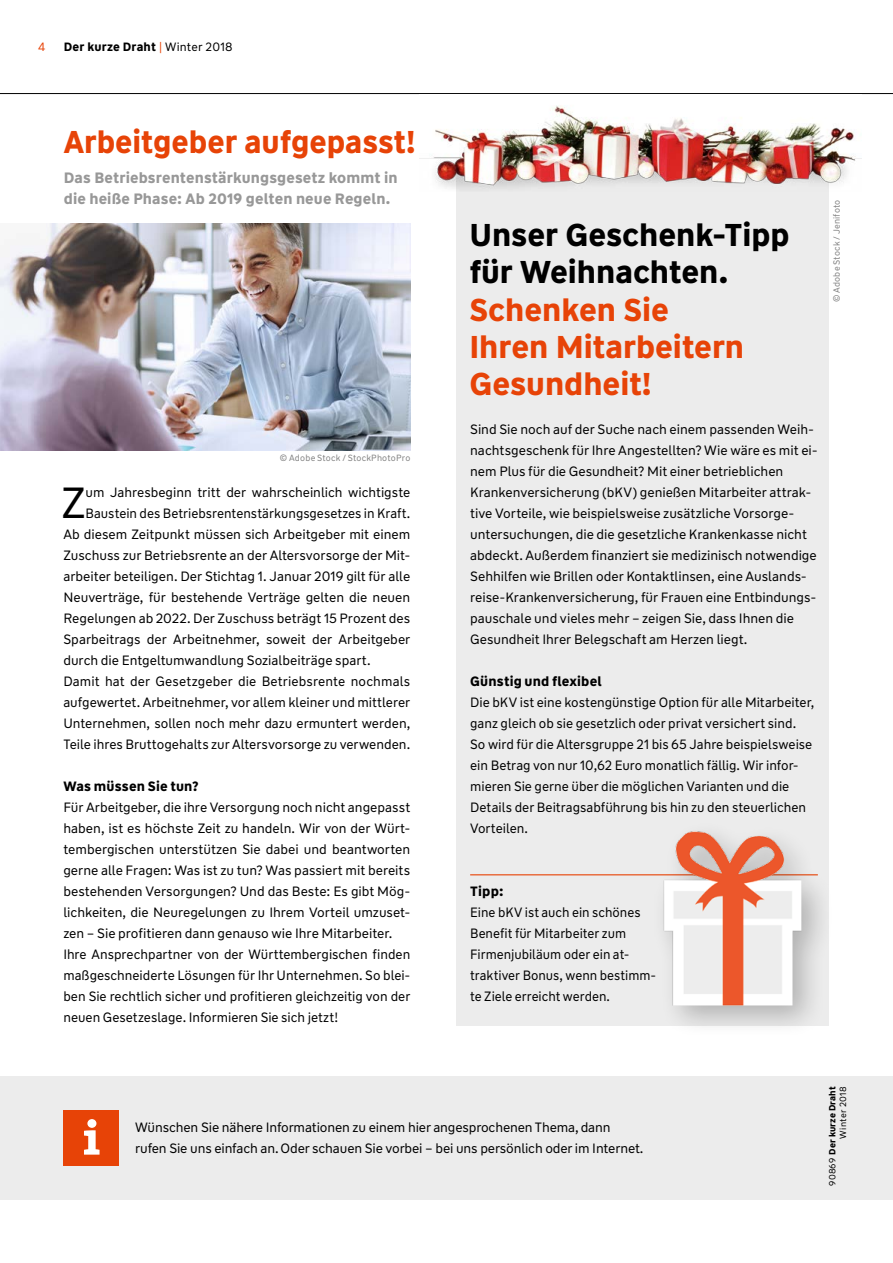
<style>
.page{position:relative;width:893px;height:1263px;background:#fff}
.page>*{position:absolute;margin:0;border:0;box-sizing:border-box;transform-origin:0 0}
.t1{font:43.5px "WW Type";color:#000}
.t2{font:700 31.5px/37.5px "WW Type";color:#e74307}
.t3{font:700 31.5px/37.5px "WW Type";color:#000}
.t4{font:700 15px/21px "WW Type";letter-spacing:.01em;color:#989898}
.t5{font:13.5px/21px "WW Type";color:#000}
.t6{font:13.5px/21px "WW Type";color:#000;scale:.96 1}
.t7{font:700 13.5px "WW Type";letter-spacing:.015em;color:#000}
.t8{font:700 12px "WW Type";letter-spacing:.02em;color:#000}
.t9{font:12px "WW Type";color:#e74307}
.t10{font:9px "WW Type";letter-spacing:.025em;color:#818181}
.t11{font:9px/10.5px "WW Type";letter-spacing:.035em;color:#000;text-align:right}
.s1{font-weight:400;color:#e74307}
.s2{font-weight:400}
.s3{font-weight:700}
</style>
<div class="page">
<hr style="left:0;top:93px;width:893px;height:1px;background:#000">
<div style="left:0;top:1076px;width:893px;height:123px;background:#ececec"></div>
<div style="left:64px;top:1110px;width:55px;height:55px;background:#e74307"></div>
<svg style="left:84px;top:1119px;width:16px;height:35px"></svg>
<div style="left:457px;top:166px;width:372px;height:859px;background:#ececec"></div>
<hr style="left:470px;top:874px;width:348px;height:1px;background:#e74307">
<img style="left:0;top:223px;width:410px;height:227px">
<img style="left:419px;top:105px;width:442px;height:86px">
<div style="left:651px;top:819px;width:184px;height:219px;background:#000;opacity:.25"></div>
<img style="left:640px;top:825px;width:186px;height:186px">
<p class="t9" style="left:38px;top:39px;width:9px">4</p>
<p class="t8" style="left:64px;top:39px;width:170px">Der kurze Draht <span class="s1">|</span> <span class="s2">Winter 2018</span></p>
<h2 class="t2" style="left:64px;top:124px;width:353px">Arbeitgeber aufgepasst!</h2>
<p class="t4" style="left:64px;top:167px;width:335px">Das Betriebsrentenstärkungsgesetz kommt in die heiße Phase: Ab 2019 gelten neue Regeln.</p>
<p class="t10" style="left:280px;top:452px;width:132px">© Adobe Stock / StockPhotoPro</p>
<h1 class="t1" style="left:62px;top:476px;width:26px">Z</h1>
<p class="t5" style="left:85px;top:482px;width:326px">um Jahresbeginn tritt der wahrscheinlich wichtigste</p>
<p class="t5" style="left:85px;top:503px;width:326px">Baustein des Betriebsrentenstärkungsgesetzes in Kraft.</p>
<p class="t5" style="left:63px;top:524px;width:348px">Ab diesem Zeitpunkt müssen sich Arbeitgeber mit einem</p>
<p class="t5" style="left:63px;top:545px;width:348px">Zuschuss zur Betriebsrente an der Altersvorsorge der Mit-</p>
<p class="t5" style="left:63px;top:566px;width:348px">arbeiter beteiligen. Der Stichtag 1. Januar 2019 gilt für alle</p>
<p class="t5" style="left:63px;top:587px;width:348px">Neuverträge, für bestehende Verträge gelten die neuen</p>
<p class="t5" style="left:63px;top:608px;width:348px">Regelungen ab 2022. Der Zuschuss beträgt 15 Prozent des</p>
<p class="t5" style="left:63px;top:629px;width:348px">Sparbeitrags der Arbeitnehmer, soweit der Arbeitgeber</p>
<p class="t5" style="left:63px;top:650px;width:309px">durch die Entgeltumwandlung Sozialbeiträge spart.</p>
<p class="t5" style="left:63px;top:671px;width:348px">Damit hat der Gesetzgeber die Betriebsrente nochmals</p>
<p class="t5" style="left:63px;top:692px;width:348px">aufgewertet. Arbeitnehmer, vor allem kleiner und mittlerer</p>
<p class="t5" style="left:63px;top:713px;width:349px">Unternehmen, sollen noch mehr dazu ermuntert werden,</p>
<p class="t5" style="left:63px;top:734px;width:348px">Teile ihres Bruttogehalts zur Altersvorsorge zu verwenden.</p>
<p class="t7" style="left:63px;top:778px;width:137px">Was müssen Sie tun?</p>
<p class="t5" style="left:63px;top:797px;width:348px">Für Arbeitgeber, die ihre Versorgung noch nicht angepasst haben, ist es höchste Zeit zu handeln. Wir von der Würt&shy;tembergischen unterstützen Sie dabei und beantworten gerne alle Fragen: Was ist zu tun? Was passiert mit bereits bestehenden Versorgungen? Und das Beste: Es gibt Mög&shy;lichkeiten, die Neuregelungen zu Ihrem Vorteil umzuset&shy;zen – Sie profitieren dann genauso wie Ihre Mitarbeiter.<br>Ihre Ansprechpartner von der Württembergischen finden maßgeschneiderte Lösungen für Ihr Unternehmen. So blei&shy;ben Sie rechtlich sicher und profitieren gleichzeitig von der neuen Gesetzeslage. Informieren Sie sich jetzt!</p>
<h2 class="t3" style="left:469px;top:216px;width:322px">Unser Geschenk-Tipp für Weihnachten.</h2>
<h2 class="t2" style="left:469px;top:291px;width:276px">Schenken Sie<br>Ihren Mitarbeitern<br>Gesundheit!</h2>
<p class="t5" style="left:470px;top:419px;width:349px">Sind Sie noch auf der Suche nach einem passenden Weih&shy;nachtsgeschenk für Ihre Angestellten? Wie wäre es mit ei&shy;nem Plus für die Gesundheit? Mit einer betrieblichen Krankenversicherung (bKV) genießen Mitarbeiter attrak&shy;tive Vorteile, wie beispielsweise zusätzliche Vorsorge&shy;untersuchungen, die die gesetzliche Krankenkasse nicht abdeckt. Außerdem finanziert sie medizinisch notwendige Sehhilfen wie Brillen oder Kontaktlinsen, eine Auslands&shy;reise-Krankenversicherung, für Frauen eine Entbindungs&shy;pauschale und vieles mehr – zeigen Sie, dass Ihnen die Gesundheit Ihrer Belegschaft am Herzen liegt.</p>
<p class="t7" style="left:470px;top:673px;width:133px">Günstig und flexibel</p>
<p class="t5" style="left:470px;top:692px;width:346px">Die bKV ist eine kostengünstige Option für alle Mitarbeiter, ganz gleich ob sie gesetzlich oder privat versichert sind.<br>So wird für die Altersgruppe 21 bis 65 Jahre beispielsweise ein Betrag von nur 10,62 Euro monatlich fällig. Wir infor&shy;mieren Sie gerne über die möglichen Varianten und die Details der Beitragsabführung bis hin zu den steuerlichen Vorteilen.</p>
<p class="t10" style="left:831px;top:302px;width:104px;rotate:-90deg">© Adobe Stock / Jenifoto</p>
<p class="t7" style="left:470px;top:883px;width:35px">Tipp:</p>
<p class="t6" style="left:470px;top:902px;width:195px">Eine bKV ist auch ein schönes<br>Benefit für Mitarbeiter zum<br>Firmenjubiläum oder ein at&shy;traktiver Bonus, wenn bestimm&shy;te Ziele erreicht werden.</p>
<p class="t5" style="left:135px;top:1117px;width:510px">Wünschen Sie nähere Informationen zu einem hier angesprochenen Thema, dann rufen Sie uns einfach an. Oder schauen Sie vorbei – bei uns persönlich oder im Internet.</p>
<p class="t11" style="left:827px;top:1186px;width:101px;rotate:-90deg">90869 <span class="s3">Der kurze Draht<br></span>Winter 2018</p>
</div>
